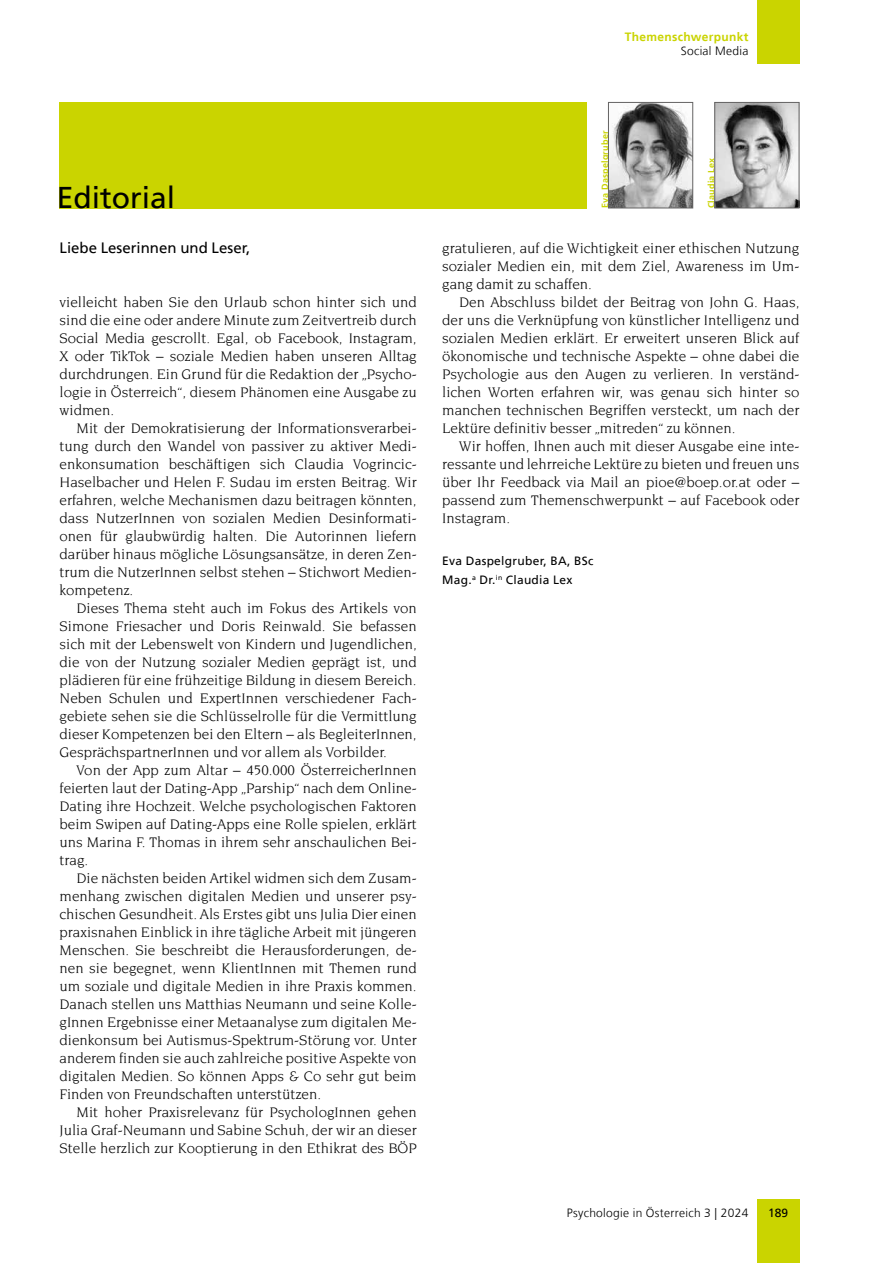
<style>
.page{position:relative;width:893px;height:1263px;background:#fff}
.page>*{position:absolute;margin:0;border:0;box-sizing:border-box;transform-origin:0 0}
.t1{font:30px "Frutiger LT";color:#000}
.t2{font:15px/18px "Novarese Std";color:#000;text-align:justify}
.t3{font:15px "Frutiger LT";color:#000}
.t4{font:12px/19.2px "Frutiger LT";letter-spacing:.025em;color:#000}
.t5{font:300 12px "Frutiger LT";letter-spacing:.025em;color:#000}
.t6{font:700 12px "Frutiger LT";letter-spacing:.025em;color:#cad400}
.t7{font:700 9px "Frutiger LT";letter-spacing:.025em;color:#cad400}
</style>
<div class="page">
<div style="left:757px;top:1199px;width:42px;height:64px;background:#cad400"></div>
<div style="left:757px;top:0;width:42px;height:64px;background:#cad400"></div>
<div style="left:60px;top:102px;width:527px;height:106px;background:#cad400"></div>
<img style="left:716px;top:104px;width:81px;height:102px">
<div style="left:714px;top:102px;width:85px;height:106px;border:1px solid #646363"></div>
<img style="left:610px;top:104px;width:81px;height:102px">
<div style="left:608px;top:102px;width:85px;height:106px;border:1px solid #646363"></div>
<p class="t6" style="left:625px;top:30px;width:125px">Themenschwerpunkt</p>
<p class="t5" style="left:681px;top:44px;width:69px">Social Media</p>
<h1 class="t1" style="left:57px;top:180px;width:120px">Editorial</h1>
<p class="t3" style="left:60px;top:239px;width:192px">Liebe Leserinnen und Leser,</p>
<p class="t2" style="left:60px;top:293px;width:359px">vielleicht haben Sie den Urlaub schon hinter sich und sind die eine oder andere Minute zum Zeitvertreib durch Social Media gescrollt. Egal, ob Facebook, Instagram, X oder TikTok – soziale Medien haben unseren Alltag durchdrungen. Ein Grund für die Redaktion der „Psycho&shy;logie in Österreich“, diesem Phänomen eine Ausgabe zu widmen.</p>
<p class="t2" style="left:60px;top:419px;width:359px;text-indent:17px">Mit der Demokratisierung der Informationsverarbei&shy;tung durch den Wandel von passiver zu aktiver Medi&shy;enkonsumation beschäftigen sich Claudia Vogrincic-Haselbacher und Helen F. Sudau im ersten Beitrag. Wir erfahren, welche Mechanismen dazu beitragen könnten, dass NutzerInnen von sozialen Medien Desinformati&shy;onen für glaubwürdig halten. Die Autorinnen liefern darüber hinaus mögliche Lösungsansätze, in deren Zen&shy;trum die NutzerInnen selbst stehen – Stichwort Medien&shy;kompetenz.</p>
<p class="t2" style="left:60px;top:599px;width:359px;text-indent:17px">Dieses Thema steht auch im Fokus des Artikels von Simone Friesacher und Doris Reinwald. Sie befassen sich mit der Lebenswelt von Kindern und Jugendlichen, die von der Nutzung sozialer Medien geprägt ist, und plädieren für eine frühzeitige Bildung in diesem Bereich.<br>Neben Schulen und ExpertInnen verschiedener Fach&shy;gebiete sehen sie die Schlüsselrolle für die Vermittlung dieser Kompetenzen bei den Eltern – als BegleiterInnen, GesprächspartnerInnen und vor allem als Vorbilder.</p>
<p class="t2" style="left:60px;top:761px;width:359px;text-indent:17px">Von der App zum Altar – 450.000 ÖsterreicherInnen feierten laut der Dating-App „Parship“ nach dem Online-Dating ihre Hochzeit. Welche psychologischen Faktoren beim Swipen auf Dating-Apps eine Rolle spielen, erklärt uns Marina F. Thomas in ihrem sehr anschaulichen Bei&shy;trag.</p>
<p class="t2" style="left:60px;top:869px;width:359px;text-indent:17px">Die nächsten beiden Artikel widmen sich dem Zusam&shy;menhang zwischen digitalen Medien und unserer psy&shy;chischen Gesundheit. Als Erstes gibt uns Julia Dier einen praxisnahen Einblick in ihre tägliche Arbeit mit jüngeren Menschen. Sie beschreibt die Herausforderungen, de&shy;nen sie begegnet, wenn KlientInnen mit Themen rund um soziale und digitale Medien in ihre Praxis kommen.<br>Danach stellen uns Matthias Neumann und seine Kolle&shy;gInnen Ergebnisse einer Metaanalyse zum digitalen Me&shy;dienkonsum bei Autismus-Spektrum-Störung vor. Unter anderem finden sie auch zahlreiche positive Aspekte von digitalen Medien. So können Apps &amp; Co sehr gut beim Finden von Freundschaften unterstützen.</p>
<p class="t2" style="left:60px;top:1103px;width:359px;text-indent:17px">Mit hoher Praxisrelevanz für PsychologInnen gehen Julia Graf-Neumann und Sabine Schuh, der wir an dieser Stelle herzlich zur Kooptierung in den Ethikrat des BÖP</p>
<p class="t7" style="left:600px;top:208px;width:79px;rotate:-90deg">Eva Daspelgruber</p>
<p class="t7" style="left:706px;top:208px;width:52px;rotate:-90deg">Claudia Lex</p>
<p class="t2" style="left:442px;top:239px;width:359px">gratulieren, auf die Wichtigkeit einer ethischen Nutzung sozialer Medien ein, mit dem Ziel, Awareness im Um&shy;gang damit zu schaffen.</p>
<p class="t2" style="left:442px;top:293px;width:359px;text-indent:17px">Den Abschluss bildet der Beitrag von John G. Haas, der uns die Verknüpfung von künstlicher Intelligenz und sozialen Medien erklärt. Er erweitert unseren Blick auf ökonomische und technische Aspekte – ohne dabei die Psychologie aus den Augen zu verlieren. In verständ&shy;lichen Worten erfahren wir, was genau sich hinter so manchen technischen Begriffen versteckt, um nach der Lektüre definitiv besser „mitreden“ zu können.</p>
<p class="t2" style="left:442px;top:437px;width:359px;text-indent:17px">Wir hoffen, Ihnen auch mit dieser Ausgabe eine inte&shy;ressante und lehrreiche Lektüre zu bieten und freuen uns über Ihr Feedback via Mail an pioe@boep.or.at oder – passend zum Themenschwerpunkt – auf Facebook oder Instagram.</p>
<p class="t4" style="left:442px;top:551px;width:153px">Eva Daspelgruber, BA, BSc<br>Mag.<sup>a</sup> Dr.<sup>in</sup> Claudia Lex</p>
<p class="t5" style="left:567px;top:1206px;width:183px">Psychologie in Österreich 3 | 2024</p>
<p class="t4" style="left:768px;top:1203px;width:22px">189</p>
</div>
